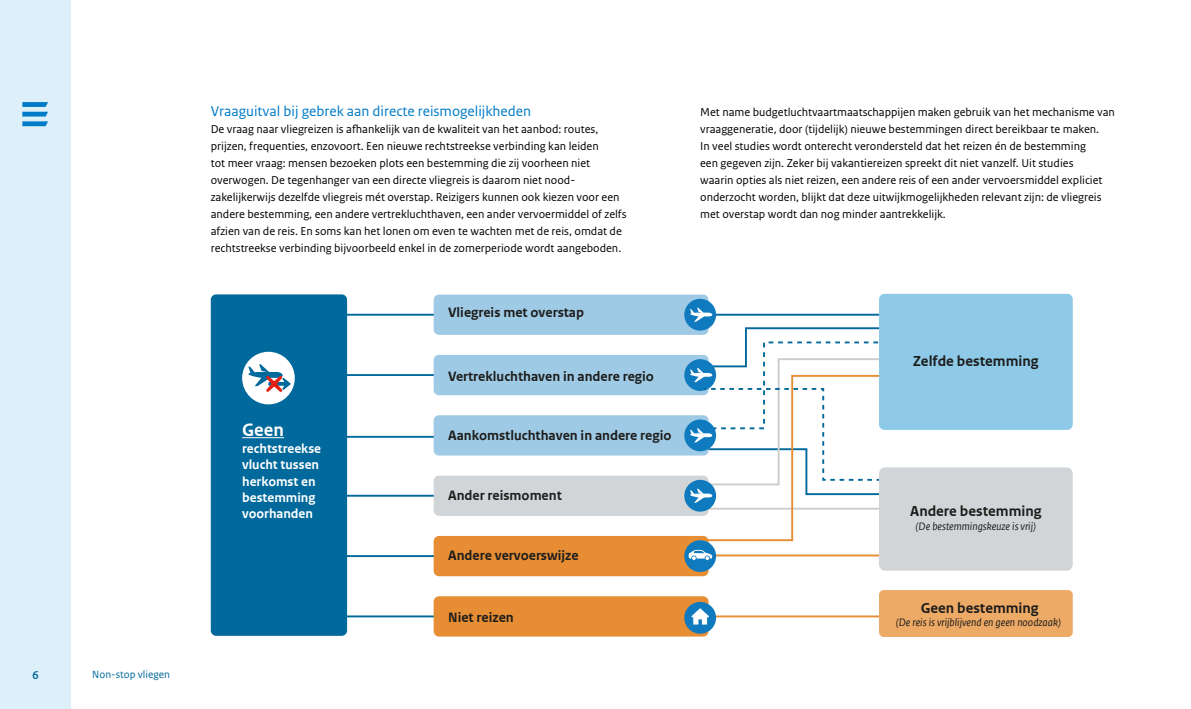
<style>
.page{position:relative;width:1191px;height:709px;background:#fff}
.page>*{position:absolute;margin:0;border:0;box-sizing:border-box;transform-origin:0 0}
.t1{font:700 19px "Rijksoverheid Sans Web Text";color:#fff}
.t2{font:700 15.2px "Rijksoverheid Sans Web Text";color:#1d1d1b}
.H4_Paragraafkop{font:15px "Rijksoverheid Sans Text";color:#007bc7}
.t3{font:700 14.3px "Rijksoverheid Sans Web Text";color:#1d1d1b}
.t4{font:700 13.7px/16.4px "Rijksoverheid Sans Web Text";color:#fff}
.P_Broodtekst{font:12px/17px "Rijksoverheid Sans Text";color:#000}
.t5{font:700 12px "Rijksoverheid Sans Heading";color:#01689b}
.t6{font:italic 11.4px "Rijksoverheid Sans Web Text";color:#1d1d1b}
.t7{font:11px "Rijksoverheid Sans Text";color:#01689b}
</style>
<div class="page">
<div style="left:211px;top:294px;width:136px;height:342px;background:#01699b;border-radius:5px"></div>
<div style="left:242px;top:352px;width:53px;height:52px;background:#fff;border-radius:50%"></div>
<hr style="left:344px;top:314px;width:96px;height:2px;background:#01699b">
<hr style="left:344px;top:374px;width:96px;height:2px;background:#01699b">
<hr style="left:344px;top:436px;width:96px;height:2px;background:#01699b">
<hr style="left:344px;top:495px;width:96px;height:1px;background:#01699b">
<hr style="left:344px;top:555px;width:96px;height:2px;background:#01699b">
<hr style="left:344px;top:615px;width:96px;height:2px;background:#01699b">
<hr style="left:707px;top:615px;width:175px;height:2px;background:#e78d33">
<hr style="left:707px;top:554px;width:175px;height:2px;background:#e78d33">
<div style="left:879px;top:294px;width:193px;height:136px;background:#8ec9e7;border-radius:5px"></div>
<div style="left:879px;top:467px;width:193px;height:103px;background:#d1d5d7;border-radius:6px"></div>
<div style="left:879px;top:590px;width:193px;height:46px;background:#eda966;border-radius:5px"></div>
<div style="left:433px;top:294px;width:275px;height:41px;background:#9fcae5;border-radius:5px"></div>
<div style="left:433px;top:355px;width:275px;height:40px;background:#9fcae5;border-radius:5px"></div>
<div style="left:433px;top:415px;width:275px;height:40px;background:#9fcae5;border-radius:5px"></div>
<div style="left:433px;top:475px;width:275px;height:41px;background:#d1d5d7;border-radius:5px"></div>
<div style="left:433px;top:536px;width:275px;height:40px;background:#e78d33;border-radius:5px"></div>
<div style="left:433px;top:596px;width:275px;height:40px;background:#e78d33;border-radius:5px"></div>
<hr style="left:242px;top:437px;width:42px;height:1px;background:#fff">
<div style="left:684px;top:299px;width:32px;height:31px;background:#0f7abe;border-radius:50%"></div>
<div style="left:684px;top:359px;width:32px;height:32px;background:#0f7abe;border-radius:50%"></div>
<div style="left:684px;top:419px;width:32px;height:32px;background:#0f7abe;border-radius:50%"></div>
<div style="left:684px;top:480px;width:32px;height:31px;background:#0f7abe;border-radius:50%"></div>
<div style="left:684px;top:602px;width:32px;height:31px;background:#0f7abe;border-radius:50%"></div>
<svg style="left:691px;top:608px;width:18px;height:16px"></svg>
<div style="left:684px;top:540px;width:32px;height:32px;background:#0f7abe;border-radius:50%"></div>
<svg style="left:688px;top:549px;width:24px;height:11px"></svg>
<svg style="left:690px;top:308px;width:191px;height:234px"></svg>
<svg style="left:248px;top:364px;width:43px;height:28px"></svg>
<div style="left:0;top:0;width:71px;height:709px;background:#ddeff8"></div>
<svg style="left:22px;top:102px;width:26px;height:24px"></svg>
<p class="t5" style="left:32px;top:668px;width:8px">6</p>
<p class="t7" style="left:92px;top:668px;width:79px">Non-stop vliegen</p>
<h3 class="H4_Paragraafkop" style="left:211px;top:103px;width:322px">Vraaguitval bij gebrek aan directe reismogelijkheden</h3>
<p class="P_Broodtekst" style="left:211px;top:121px;width:417px">De vraag naar vliegreizen is afhankelijk van de kwaliteit van het aanbod: routes, prijzen, frequenties, enzovoort. Een nieuwe rechtstreekse verbinding kan leiden<br>tot meer vraag: mensen bezoeken plots een bestemming die zij voorheen niet overwogen. De tegenhanger van een directe vliegreis is daarom niet nood&shy;zakelijkerwijs dezelfde vliegreis mét overstap. Reizigers kunnen ook kiezen voor een andere bestemming, een andere vertrekluchthaven, een ander vervoermiddel of zelfs afzien van de reis. En soms kan het lonen om even te wachten met de reis, omdat de rechtstreekse verbinding bijvoorbeeld enkel in de zomerperiode wordt aangeboden.</p>
<p class="t3" style="left:448px;top:304px;width:137px">Vliegreis met overstap</p>
<h1 class="t1" style="left:242px;top:419px;width:43px">Geen</h1>
<p class="t4" style="left:242px;top:440px;width:81px">rechtstreekse vlucht tussen herkomst en bestemming voorhanden</p>
<p class="t3" style="left:448px;top:368px;width:207px">Vertrekluchthaven in andere regio</p>
<p class="t3" style="left:448px;top:427px;width:225px">Aankomstluchthaven in andere regio</p>
<p class="t3" style="left:448px;top:487px;width:115px">Ander reismoment</p>
<p class="t3" style="left:448px;top:547px;width:132px">Andere vervoerswijze</p>
<p class="t3" style="left:448px;top:609px;width:67px">Niet reizen</p>
<p class="P_Broodtekst" style="left:700px;top:104px;width:416px">Met name budgetluchtvaartmaatschappijen maken gebruik van het mechanisme van vraaggeneratie, door (tijdelijk) nieuwe bestemmingen direct bereikbaar te maken.<br>In veel studies wordt onterecht verondersteld dat het reizen én de bestemming<br>een gegeven zijn. Zeker bij vakantiereizen spreekt dit niet vanzelf. Uit studies<br>waarin opties als niet reizen, een andere reis of een ander vervoersmiddel expliciet onderzocht worden, blijkt dat deze uitwijkmogelijkheden relevant zijn: de vliegreis met overstap wordt dan nog minder aantrekkelijk.</p>
<p class="t2" style="left:913px;top:353px;width:127px">Zelfde bestemming</p>
<p class="t2" style="left:910px;top:502px;width:133px">Andere bestemming</p>
<p class="t6" style="left:915px;top:519px;width:122px">(De bestemmingskeuze is vrij)</p>
<p class="t2" style="left:920px;top:599px;width:120px">Geen bestemming</p>
<p class="t6" style="left:895px;top:616px;width:167px">(De reis is vrijblijvend en geen noodzaak)</p>
</div>
